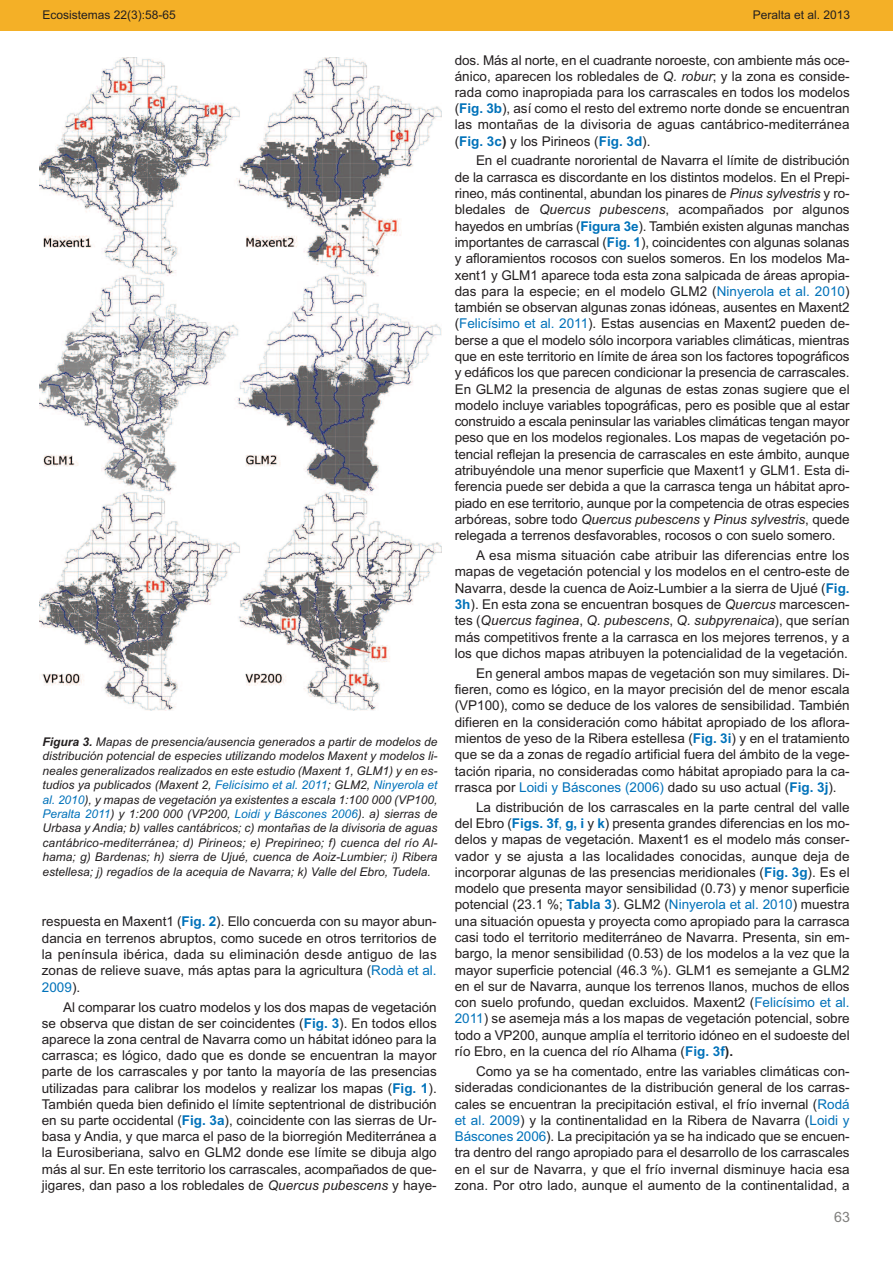
<style>
.page{position:relative;width:893px;height:1263px;background:#fff}
.page>*{position:absolute;margin:0;border:0;box-sizing:border-box;transform-origin:0 0}
.t1{font:14.25px "Arial";color:#7f7e7c}
.t2{font:13.5px/16.4px "Arial";color:#231f20;text-align:justify}
.t3{font:italic 12px/14.4px "Arial";color:#231f20;text-align:justify}
.t4{font:12px "Arial";color:#231f20}
.s1{font-weight:700}
.s2{color:#0072ba}
.s3{font-weight:700;color:#0072ba}
.s4{font-style:italic}
</style>
<div class="page">
<div style="left:0;top:0;width:893px;height:30px;background:#f4b027"></div>
<img style="left:39px;top:57px;width:403px;height:653px">
<p class="t4" style="left:43px;top:7px;width:135px">Ecosistemas 22(3):58-65</p>
<p class="t4" style="left:753px;top:7px;width:99px">Peralta et al. 2013</p>
<p class="t3" style="left:43px;top:734px;width:396px"><span class="s1">Figura 3.</span> Mapas de presencia/ausencia generados a partir de modelos de distribución potencial de especies utilizando modelos Maxent y modelos li&shy;neales generalizados realizados en este estudio (Maxent 1, GLM1) y en es&shy;tudios ya publicados (Maxent 2, <span class="s2">Felicísimo et al. 2011</span>; GLM2, <span class="s2">Ninyerola et al. 2010</span>), y mapas de vegetación ya existentes a escala 1:100 000 (VP100, <span class="s2">Peralta 2011</span>) y 1:200 000 (VP200, <span class="s2">Loidi y Báscones 2006</span>). a) sierras de Urbasa y Andia; b) valles cantábricos; c) montañas de la divisoria de aguas cantábrico-mediterránea; d) Pirineos; e) Prepirineo; f) cuenca del río Al&shy;hama; g) Bardenas; h) sierra de Ujué, cuenca de Aoiz-Lumbier; i) Ribera estellesa; j) regadíos de la acequia de Navarra; k) Valle del Ebro, Tudela.</p>
<p class="t2" style="left:42px;top:913px;width:397px">respuesta en Maxent1 (<span class="s3">Fig. 2</span>). Ello concuerda con su mayor abun&shy;dancia en terrenos abruptos, como sucede en otros territorios de la península ibérica, dada su eliminación desde antiguo de las zonas de relieve suave, más aptas para la agricultura (<span class="s2">Rodà et al.<br>2009</span>).</p>
<p class="t2" style="left:42px;top:999px;width:397px;text-indent:21px">Al comparar los cuatro modelos y los dos mapas de vegetación se observa que distan de ser coincidentes (<span class="s3">Fig. 3</span>). En todos ellos aparece la zona central de Navarra como un hábitat idóneo para la carrasca; es lógico, dado que es donde se encuentran la mayor parte de los carrascales y por tanto la mayoría de las presencias utilizadas para calibrar los modelos y realizar los mapas (<span class="s3">Fig. 1</span>).<br>También queda bien definido el límite septentrional de distribución en su parte occidental (<span class="s3">Fig. 3a</span>), coincidente con las sierras de Ur&shy;basa y Andia, y que marca el paso de la biorregión Mediterránea a la Eurosiberiana, salvo en GLM2 donde ese límite se dibuja algo más al sur. En este territorio los carrascales, acompañados de que&shy;jigares, dan paso a los robledales de <span class="s4">Quercus pubescens</span> y haye-</p>
<p class="t2" style="left:455px;top:52px;width:397px">dos. Más al norte, en el cuadrante noroeste, con ambiente más oce&shy;ánico, aparecen los robledales de <span class="s4">Q. robur</span>; y la zona es conside&shy;rada como inapropiada para los carrascales en todos los modelos (<span class="s3">Fig. 3b</span>), así como el resto del extremo norte donde se encuentran las montañas de la divisoria de aguas cantábrico-mediterránea (<span class="s3">Fig. 3c</span><span class="s1">)</span> y los Pirineos (<span class="s3">Fig. 3d</span>).</p>
<p class="t2" style="left:455px;top:153px;width:396px;text-indent:21px">En el cuadrante nororiental de Navarra el límite de distribución de la carrasca es discordante en los distintos modelos. En el Prepi&shy;rineo, más continental, abundan los pinares de <span class="s4">Pinus sylvestris</span> y ro&shy;bledales de <span class="s4">Quercus pubescens</span>, acompañados por algunos hayedos en umbrías (<span class="s3">Figura 3e</span>). También existen algunas manchas importantes de carrascal (<span class="s3">Fig. 1</span>), coincidentes con algunas solanas y afloramientos rocosos con suelos someros. En los modelos Ma&shy;xent1 y GLM1 aparece toda esta zona salpicada de áreas apropia&shy;das para la especie; en el modelo GLM2 (<span class="s2">Ninyerola et al. 2010</span>) también se observan algunas zonas idóneas, ausentes en Maxent2 (<span class="s2">Felicísimo et al. 2011</span>). Estas ausencias en Maxent2 pueden de&shy;berse a que el modelo sólo incorpora variables climáticas, mientras que en este territorio en límite de área son los factores topográficos y edáficos los que parecen condicionar la presencia de carrascales.<br>En GLM2 la presencia de algunas de estas zonas sugiere que el modelo incluye variables topográficas, pero es posible que al estar construido a escala peninsular las variables climáticas tengan mayor peso que en los modelos regionales. Los mapas de vegetación po&shy;tencial reflejan la presencia de carrascales en este ámbito, aunque atribuyéndole una menor superficie que Maxent1 y GLM1. Esta di&shy;ferencia puede ser debida a que la carrasca tenga un hábitat apro&shy;piado en ese territorio, aunque por la competencia de otras especies arbóreas, sobre todo <span class="s4">Quercus pubescens</span> y <span class="s4">Pinus sylvestris</span>, quede relegada a terrenos desfavorables, rocosos o con suelo somero.</p>
<p class="t2" style="left:455px;top:547px;width:396px;text-indent:21px">A esa misma situación cabe atribuir las diferencias entre los mapas de vegetación potencial y los modelos en el centro-este de Navarra, desde la cuenca de Aoiz-Lumbier a la sierra de Ujué (<span class="s3">Fig.<br>3h</span>). En esta zona se encuentran bosques de <span class="s4">Quercus</span> marcescen&shy;tes (<span class="s4">Quercus faginea</span>, <span class="s4">Q. pubescens</span>, <span class="s4">Q. subpyrenaica</span>), que serían más competitivos frente a la carrasca en los mejores terrenos, y a los que dichos mapas atribuyen la potencialidad de la vegetación.</p>
<p class="t2" style="left:455px;top:665px;width:396px;text-indent:21px">En general ambos mapas de vegetación son muy similares. Di&shy;fieren, como es lógico, en la mayor precisión del de menor escala (VP100), como se deduce de los valores de sensibilidad. También difieren en la consideración como hábitat apropiado de los aflora&shy;mientos de yeso de la Ribera estellesa (<span class="s3">Fig. 3i</span>) y en el tratamiento que se da a zonas de regadío artificial fuera del ámbito de la vege&shy;tación riparia, no consideradas como hábitat apropiado para la ca&shy;rrasca por <span class="s2">Loidi y Báscones (2006)</span> dado su uso actual (<span class="s3">Fig. 3j</span>).</p>
<p class="t2" style="left:455px;top:799px;width:396px;text-indent:21px">La distribución de los carrascales en la parte central del valle del Ebro (<span class="s3">Figs. 3f</span><span class="s2">,</span> <span class="s3">g, i</span> y <span class="s3">k</span>) presenta grandes diferencias en los mo&shy;delos y mapas de vegetación. Maxent1 es el modelo más conser&shy;vador y se ajusta a las localidades conocidas, aunque deja de incorporar algunas de las presencias meridionales (<span class="s3">Fig. 3g</span>). Es el modelo que presenta mayor sensibilidad (0.73) y menor superficie potencial (23.1 %; <span class="s3">Tabla 3</span>). GLM2 (<span class="s2">Ninyerola et al. 2010</span>) muestra una situación opuesta y proyecta como apropiado para la carrasca casi todo el territorio mediterráneo de Navarra. Presenta, sin em&shy;bargo, la menor sensibilidad (0.53) de los modelos a la vez que la mayor superficie potencial (46.3 %). GLM1 es semejante a GLM2 en el sur de Navarra, aunque los terrenos llanos, muchos de ellos con suelo profundo, quedan excluidos. Maxent2 (<span class="s2">Felicísimo et al.<br>2011</span>) se asemeja más a los mapas de vegetación potencial, sobre todo a VP200, aunque amplía el territorio idóneo en el sudoeste del río Ebro, en la cuenca del río Alhama (<span class="s3">Fig. 3f</span><span class="s1">).</span></p>
<p class="t2" style="left:455px;top:1063px;width:396px;text-indent:21px">Como ya se ha comentado, entre las variables climáticas con&shy;sideradas condicionantes de la distribución general de los carras&shy;cales se encuentran la precipitación estival, el frío invernal (<span class="s2">Rodá et al. 2009</span>) y la continentalidad en la Ribera de Navarra (<span class="s2">Loidi y Báscones 2006</span>). La precipitación ya se ha indicado que se encuen&shy;tra dentro del rango apropiado para el desarrollo de los carrascales en el sur de Navarra, y que el frío invernal disminuye hacia esa zona. Por otro lado, aunque el aumento de la continentalidad, a</p>
<p class="t1" style="left:834px;top:1209px;width:17px">63</p>
</div>
